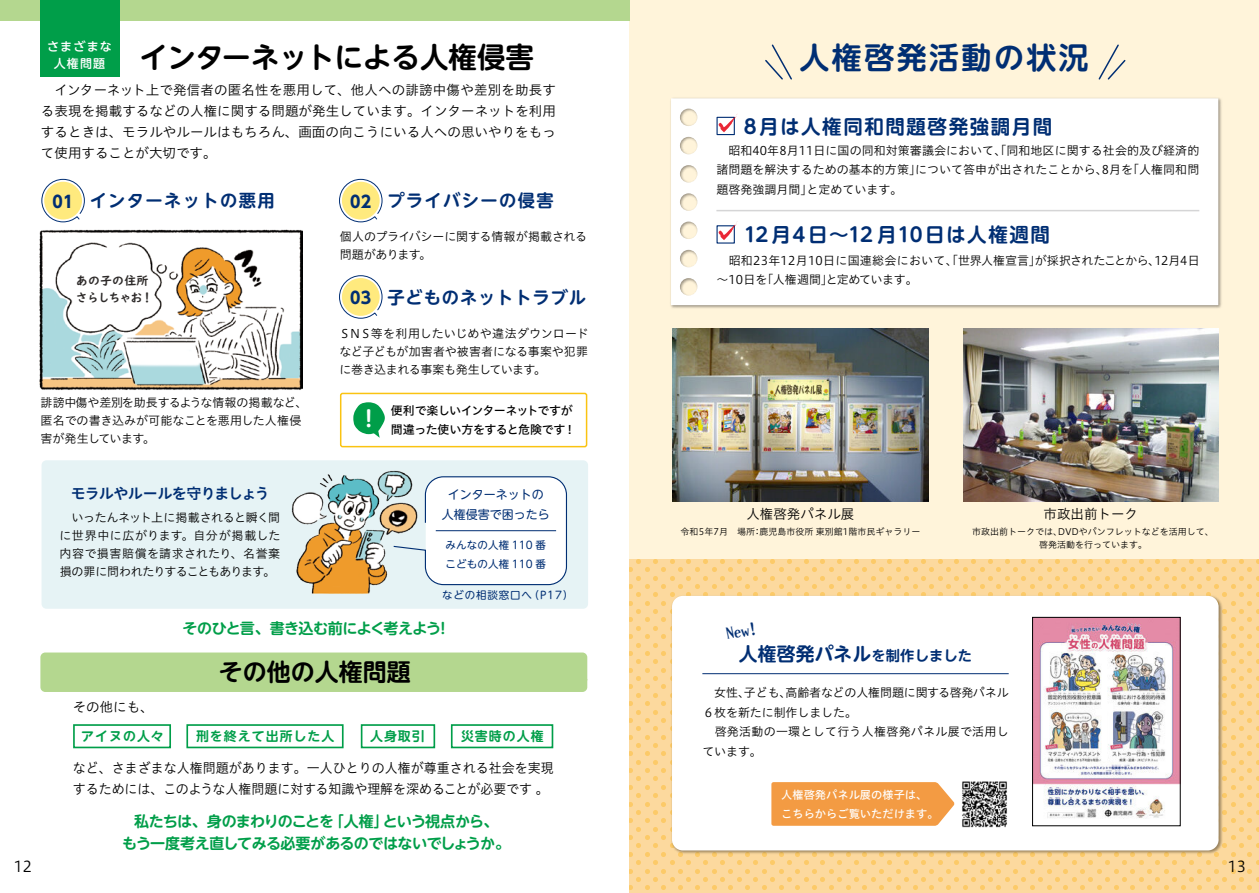
<style>
.page{position:relative;width:1259px;height:893px;background:#fff}
.page>*{position:absolute;margin:0;border:0;box-sizing:border-box;transform-origin:0 0}
.t1{font:700 30px "UD Shin M Go Pr 6 De";letter-spacing:.08em;color:#002e73}
.t2{font:700 28.5px "UD Shin M Go Pr 6 De";color:#000}
.t3{font:700 24px "UD Shin M Go Pr 6 De";color:#000}
.t4{font:700 21.9px "UD Shin M Go Pr 6 De";color:#fff}
.t5{font:700 19.5px "UD Shin M Go Pr 6 De";letter-spacing:.08em;color:#002e73}
.t6{font:700 18.75px "UD Shin M Go Pr 6 De";letter-spacing:.01em;color:#002e73}
.t7{font:700 17.25px "UD Shin M Go Pr 6 De";letter-spacing:.08em;color:#002e73}
.t8{font:700 17.25px "UD Shin M Go Pr 6 De";letter-spacing:.05em;color:#002e73}
.t9{font:700 16.5px "UD Shin Go C Oniz Pr 6";color:#002e73}
.t10{font:16.05px "type";color:#002e73}
.t11{font:700 15px/22.5px "UD Shin M Go Pr 6 De";letter-spacing:-.045em;color:#009e49;text-align:center}
.t12{font:15px "Hiragino UD Sans Std W6";letter-spacing:-.055em;color:#002e73}
.t13{font:15px "Hiragino UD Sans Std W3";color:#000}
.t14{font:13.5px/21px "Hiragino UD Sans Std W3";color:#000;text-align:justify}
.t15{font:13.5px/21px "Hiragino UD Sans Std W3";color:#000;scale:.96 1}
.t16{font:700 12.9px "UD Shin M Go Pr 6 De";letter-spacing:.08em;color:#009e49}
.t17{font:12px/18px "Hiragino UD Sans Std W3";color:#000}
.t18{font:12px/19.5px "Hiragino UD Sans Std W5";letter-spacing:-.04em;color:#000}
.t19{font:12px/18px "Hiragino UD Sans Std W3";letter-spacing:-.02em;color:#000}
.t20{font:12px/19.5px "UD Shin M Go Pr 6";color:#002e73;text-align:center}
.t21{font:12px/16.5px "UD Digi Kyokasho N B";letter-spacing:-.04em;color:#2d2a29}
.t22{font:500 12px/16.5px "UD Shin M Go Pr 6";letter-spacing:.1em;color:#fff;text-align:center}
.t23{font:11.25px/19.5px "Hiragino UD Sans Std W5";color:#fff}
.t24{font:10.5px/19.5px "UD Shin M Go Pr 6";letter-spacing:.01em;color:#002e73}
.t25{font:10.5px "UD Shin M Go Pr 6";letter-spacing:.08em;color:#002e73}
.t26{font:9px/13.5px "Hiragino UD Sans Std W3";color:#000;text-align:center}
.s1{font-size:14.25px}
</style>
<div class="page">
<div style="left:629px;top:0;width:630px;height:893px;background:#fff4da"></div>
<svg style="left:629px;top:559px;width:630px;height:334px;background:#fcd696"></svg>
<div style="left:0;top:0;width:629px;height:20px;background:#b4d78f"></div>
<div style="left:40px;top:652px;width:547px;height:40px;background:#b4d78f;border-radius:5px"></div>
<img style="left:669px;top:593px;width:555px;height:263px">
<div style="left:672px;top:596px;width:546px;height:254px;background:#fff;border-radius:11px"></div>
<svg style="left:771px;top:782px;width:183px;height:44px;background:#f3a04d"></svg>
<div style="left:42px;top:460px;width:546px;height:149px;background:#e6f3f5;border-radius:5px"></div>
<div style="left:340px;top:393px;width:247px;height:54px;border:2px solid #fac311;border-radius:2px"></div>
<div style="left:40px;top:0;width:80px;height:77px;background:#009e49"></div>
<img style="left:1034px;top:619px;width:144px;height:200px">
<div style="left:1032px;top:617px;width:148px;height:209px;border:1px solid #000"></div>
<img style="left:292px;top:470px;width:129px;height:124px">
<img style="left:672px;top:329px;width:256px;height:173px">
<img style="left:963px;top:329px;width:255px;height:173px">
<img style="left:39px;top:229px;width:264px;height:161px">
<div style="left:426px;top:477px;width:140px;height:108px;background:#fff;border-radius:19px"></div>
<div style="left:425px;top:476px;width:142px;height:109px;border:1px solid #002e73;border-radius:18px"></div>
<hr style="left:436px;top:530px;width:120px;height:1px;background:#002e73">
<svg style="left:765px;top:44px;width:27px;height:36px"></svg>
<svg style="left:1098px;top:44px;width:28px;height:36px"></svg>
<div style="left:73px;top:724px;width:98px;height:24px;border:2px solid #009e49"></div>
<div style="left:186px;top:724px;width:157px;height:24px;border:2px solid #009e49"></div>
<div style="left:361px;top:724px;width:74px;height:24px;border:2px solid #009e49"></div>
<div style="left:451px;top:724px;width:102px;height:24px;border:2px solid #009e49"></div>
<svg style="left:353px;top:402px;width:32px;height:36px"></svg>
<svg style="left:41px;top:179px;width:44px;height:44px"></svg>
<div style="left:44px;top:182px;width:38px;height:38px;background:#ffea7e;border-radius:50%"></div>
<svg style="left:339px;top:179px;width:44px;height:44px"></svg>
<div style="left:342px;top:182px;width:38px;height:38px;background:#ffea7e;border-radius:50%"></div>
<svg style="left:339px;top:275px;width:44px;height:44px"></svg>
<div style="left:342px;top:278px;width:38px;height:38px;background:#ffea7e;border-radius:50%"></div>
<img style="left:962px;top:781px;width:45px;height:47px">
<hr style="left:702px;top:673px;width:306px;height:1px;background:#002e73">
<img style="left:670px;top:98px;width:552px;height:210px">
<div style="left:671px;top:98px;width:547px;height:207px;background:#fff"></div>
<hr style="left:716px;top:210px;width:483px;height:1px;background:#d5d5d6">
<div style="left:716px;top:117px;width:19px;height:18px;border:1px solid #002e73"></div>
<svg style="left:718px;top:114px;width:20px;height:18px"></svg>
<svg style="left:718px;top:222px;width:20px;height:18px"></svg>
<p class="t22" style="left:47px;top:37px;width:66px">さまざまな人権問題</p>
<h2 class="t2" style="left:140px;top:33px;width:396px">インターネットによる人権侵害</h2>
<p class="t14" style="left:41px;top:79px;width:516px;text-indent:14px">インターネット上で発信者の匿名性を悪用して、他人への誹謗中傷や差別を助長する表現を掲載するなどの人権に関する問題が発生しています。インターネットを利用するときは、モラルやルールはもちろん、画面の向こうにいる人への思いやりをもって使用することが大切です。</p>
<h3 class="t7" style="left:90px;top:186px;width:186px">インターネットの悪用</h3>
<h3 class="t9" style="left:53px;top:188px;width:22px">01</h3>
<h3 class="t9" style="left:350px;top:188px;width:22px">02</h3>
<h3 class="t7" style="left:387px;top:186px;width:168px">プライバシーの侵害</h3>
<p class="t21" style="left:76px;top:272px;width:79px">あの子の住所さらしちゃお！</p>
<p class="t17" style="left:41px;top:393px;width:268px">誹謗中傷や差別を助長するような情報の掲載など、匿名での書き込みが可能なことを悪用した人権侵害が発生しています。</p>
<p class="t12" style="left:71px;top:482px;width:200px">モラルやルールを守りましょう</p>
<p class="t17" style="left:59px;top:507px;width:223px;text-align:justify">　いったんネット上に掲載されると瞬く間に世界中に広がります。自分が掲載した内容で損害賠償を請求されたり、名誉棄損の罪に問われたりすることもあります。</p>
<p class="t19" style="left:340px;top:226px;width:249px">個人のプライバシーに関する情報が掲載される問題があります。</p>
<h3 class="t8" style="left:387px;top:282px;width:200px">子どものネットトラブル</h3>
<h3 class="t9" style="left:350px;top:284px;width:22px">03</h3>
<p class="t17" style="left:339px;top:323px;width:251px;text-align:justify">ＳＮＳ等を利用したいじめや違法ダウンロードなど子どもが加害者や被害者になる事案や犯罪に巻き込まれる事案も発生しています。</p>
<h3 class="t4" style="left:358px;top:400px;width:23px">！</h3>
<p class="t18" style="left:391px;top:400px;width:186px">便利で楽しいインターネットですが間違った使い方をすると危険です！</p>
<p class="t20" style="left:442px;top:484px;width:109px">インターネットの人権侵害で困ったら</p>
<p class="t24" style="left:445px;top:535px;width:102px">みんなの人権 110 番こどもの人権 110 番</p>
<p class="t25" style="left:442px;top:586px;width:133px">などの相談窓口へ（P17）</p>
<p class="t11" style="left:182px;top:616px;width:269px">そのひと言、書き込む前によく考えよう！</p>
<p class="t14" style="left:73px;top:696px;width:82px">その他にも、</p>
<h3 class="t3" style="left:219px;top:652px;width:193px">その他の人権問題</h3>
<p class="t16" style="left:81px;top:725px;width:84px">アイヌの人々</p>
<p class="t16" style="left:196px;top:725px;width:140px">刑を終えて出所した人</p>
<p class="t16" style="left:370px;top:725px;width:56px">人身取引</p>
<p class="t16" style="left:461px;top:725px;width:84px">災害時の人権</p>
<p class="t15" style="left:73px;top:757px;width:502px">など、さまざまな人権問題があります。一人ひとりの人権が尊重される社会を実現するためには、このような人権問題に対する知識や理解を深めることが必要です 。</p>
<p class="t11" style="left:122px;top:809px;width:389px">私たちは、身のまわりのことを「人権」という視点から、<br>もう一度考え直してみる必要があるのではないでしょうか。</p>
<h1 class="t1" style="left:799px;top:32px;width:291px">人権啓発活動の状況</h1>
<h3 class="t5" style="left:744px;top:110px;width:310px">8月は人権同和問題啓発強調月間</h3>
<p class="t17" style="left:716px;top:140px;width:484px;line-height:19.5px;text-align:justify">　昭和40年8月11日に国の同和対策審議会において、「同和地区に関する社会的及び経済的諸問題を解決するための基本的方策」について答申が出されたことから、8月を「人権同和問題啓発強調月間」と定めています。</p>
<h3 class="t5" style="left:744px;top:218px;width:308px">12月4日～12 月10日は人権週間</h3>
<p class="t17" style="left:716px;top:250px;width:485px;line-height:19.5px">　昭和23年12月10日に国連総会において、「世界人権宣言」が採択されたことから、12月4日～10日を「人権週間」と定めています。</p>
<p class="t14" style="left:746px;top:503px;width:109px">人権啓発パネル展</p>
<p class="t14" style="left:1043px;top:503px;width:96px">市政出前トーク</p>
<p class="t26" style="left:680px;top:524px;width:241px">令和5年7月　場所：鹿児島市役所 東別館1階市民ギャラリー</p>
<p class="t26" style="left:972px;top:524px;width:243px">市政出前トークでは、DVDやパンフレットなどを活用して、啓発活動を行っています。</p>
<h3 class="t10" style="left:724px;top:625px;width:33px;rotate:-10deg">New!</h3>
<h3 class="t6" style="left:739px;top:637px;width:235px">人権啓発パネル<span class="s1">を制作しました</span></h3>
<p class="t17" style="left:702px;top:682px;width:308px;line-height:19.5px">　女性、子ども、高齢者などの人権問題に関する啓発パネル<br>６枚を新たに制作しました。<br>　啓発活動の一環として行う人権啓発パネル展で活用しています。</p>
<p class="t23" style="left:781px;top:784px;width:159px">人権啓発パネル展の様子は、こちらからご覧いただけます。</p>
<p class="t13" style="left:14px;top:855px;width:20px">12</p>
<p class="t13" style="left:1227px;top:855px;width:20px">13</p>
</div>
